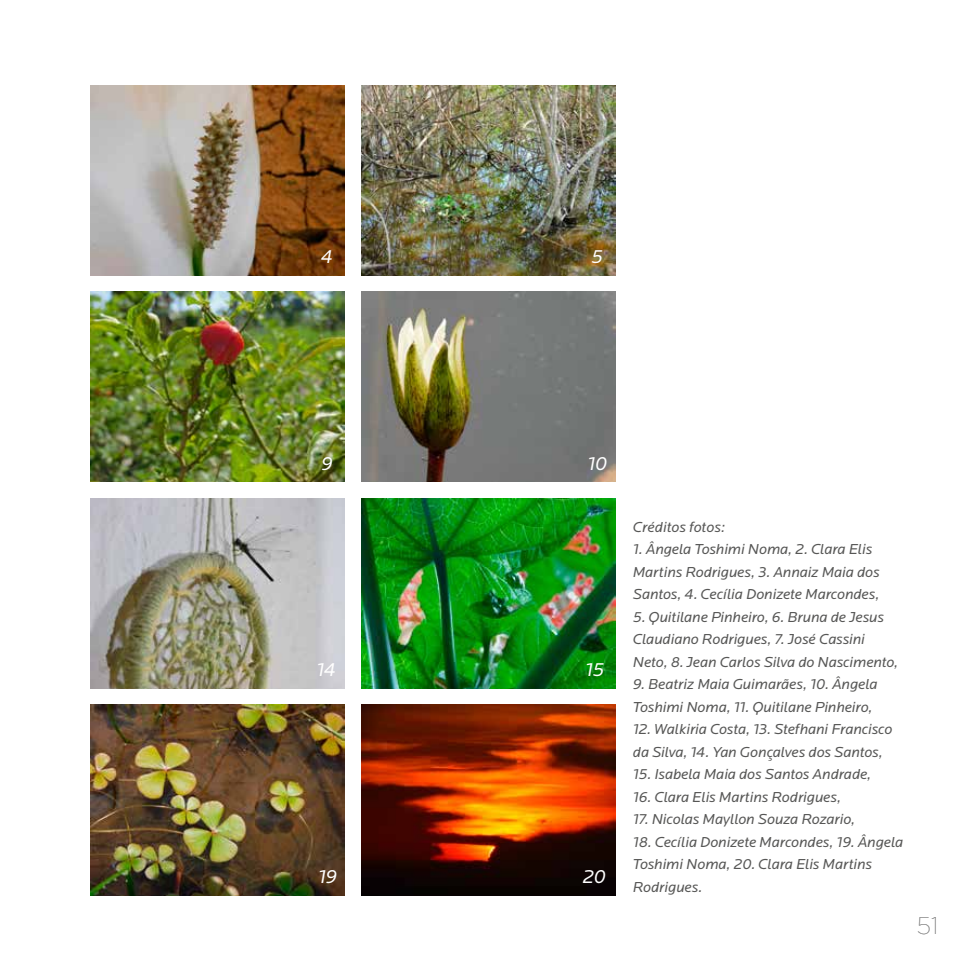
<style>
.page{position:relative;width:978px;height:978px;background:#fff}
.page>*{position:absolute;margin:0;border:0;box-sizing:border-box;transform-origin:0 0}
.t1{font:100 24px "Gotham HTF";color:#878787}
.t2{font:italic 19.5px "Locator";letter-spacing:-.035em;color:#fff}
.t3{font:italic 15px/22.5px "Locator";letter-spacing:-.005em;color:#575756}
</style>
<div class="page">
<img style="left:90px;top:85px;width:254px;height:190px">
<img style="left:90px;top:292px;width:254px;height:190px">
<img style="left:90px;top:498px;width:254px;height:191px">
<img style="left:90px;top:705px;width:254px;height:190px">
<img style="left:362px;top:85px;width:253px;height:190px">
<img style="left:362px;top:292px;width:253px;height:190px">
<img style="left:362px;top:498px;width:253px;height:191px">
<img style="left:362px;top:705px;width:253px;height:190px">
<h2 class="t2" style="left:321px;top:246px;width:13px">4</h2>
<h2 class="t2" style="left:591px;top:246px;width:13px">5</h2>
<h2 class="t2" style="left:321px;top:453px;width:13px">9</h2>
<h2 class="t2" style="left:588px;top:453px;width:21px">10</h2>
<h2 class="t2" style="left:316px;top:659px;width:21px">14</h2>
<h2 class="t2" style="left:585px;top:659px;width:20px">15</h2>
<h2 class="t2" style="left:318px;top:866px;width:20px">19</h2>
<h2 class="t2" style="left:583px;top:866px;width:25px">20</h2>
<p class="t3" style="left:633px;top:516px;width:94px">Créditos fotos:</p>
<p class="t3" style="left:633px;top:539px;width:248px">1. Ângela Toshimi Noma, 2. Clara Elis<br>Martins Rodrigues, 3. Annaiz Maia dos<br>Santos, 4. Cecília Donizete Marcondes,</p>
<p class="t3" style="left:633px;top:606px;width:267px">5. Quitilane Pinheiro, 6. Bruna de Jesus<br>Claudiano Rodrigues, 7. José Cassini<br>Neto, 8. Jean Carlos Silva do Nascimento,</p>
<p class="t3" style="left:633px;top:674px;width:246px">9. Beatriz Maia Guimarães, 10. Ângela<br>Toshimi Noma, 11. Quitilane Pinheiro,</p>
<p class="t3" style="left:633px;top:719px;width:261px">12. Walkiria Costa, 13. Stefhani Francisco da Silva, 14. Yan Gonçalves dos Santos,</p>
<p class="t3" style="left:633px;top:764px;width:240px">15. Isabela Maia dos Santos Andrade,</p>
<p class="t3" style="left:633px;top:786px;width:210px">16. Clara Elis Martins Rodrigues,</p>
<p class="t3" style="left:633px;top:809px;width:224px">17. Nicolas Mayllon Souza Rozario,</p>
<p class="t3" style="left:633px;top:831px;width:272px">18. Cecília Donizete Marcondes, 19. Ângela<br>Toshimi Noma, 20. Clara Elis Martins<br>Rodrigues.</p>
<h1 class="t1" style="left:917px;top:913px;width:23px">51</h1>
</div>
